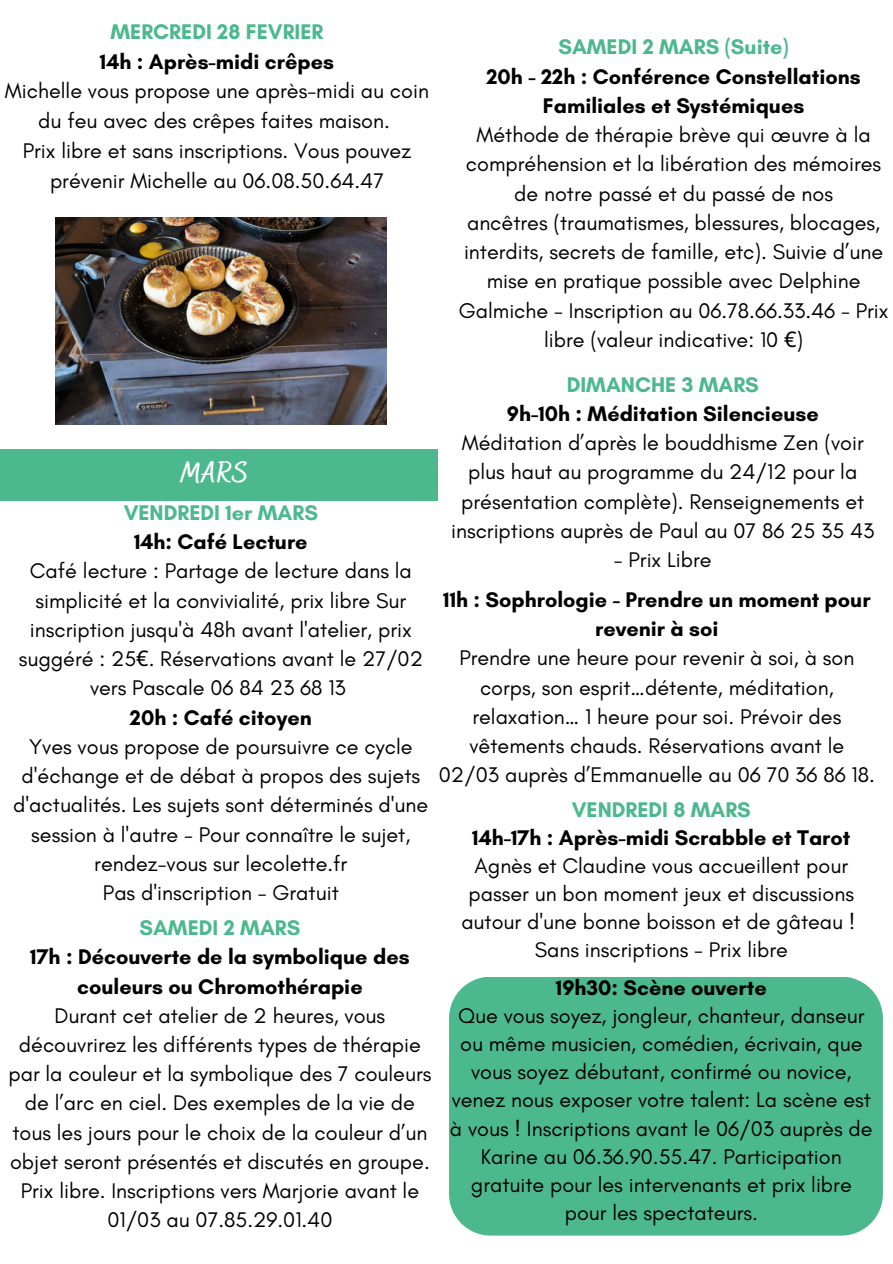
<style>
.page{position:relative;width:893px;height:1264px;background:#fff}
.page>*{position:absolute;margin:0;border:0;box-sizing:border-box;transform-origin:0 0}
.t1{font:700 29.4px "Bakerie Smooth";color:#fff}
.t2{font:21.6px/29.2px "Glacial Indifference";color:#000;text-align:center}
.t3{font:700 21.6px/29.2px "Glacial Indifference";color:#000;text-align:center}
.t4{font:700 21.6px "Glacial Indifference";color:#4cb88e}
.s1{font-family:"Noto Sans"}
</style>
<div class="page">
<div style="left:0;top:449px;width:438px;height:51px;background:#4cb88e"></div>
<div style="left:449px;top:977px;width:433px;height:258px;background:#4cb88e"></div>
<img style="left:55px;top:218px;width:331px;height:207px">
<p class="t4" style="left:110px;top:18px;width:214px">MERCREDI 28 FEVRIER</p>
<p class="t3" style="left:100px;top:46px;width:235px">14h : Après-midi crêpes</p>
<p class="t2" style="left:5px;top:76px;width:425px;line-height:29.7px">Michelle vous propose une après-midi au coin du feu avec des crêpes faites maison.</p>
<p class="t2" style="left:23px;top:135px;width:390px;line-height:29.7px">Prix libre et sans inscriptions. Vous pouvez prévenir Michelle au 06.08.50.64.47</p>
<p class="t4" style="left:558px;top:34px;width:232px">SAMEDI 2 MARS (Suite)</p>
<p class="t3" style="left:486px;top:61px;width:376px">20h - 22h : Conférence Constellations<br>Familiales et Systémiques</p>
<p class="t2" style="left:476px;top:120px;width:395px">Méthode de thérapie brève qui œuvre à la</p>
<p class="t2" style="left:466px;top:149px;width:417px">compréhension et la libération des mémoires de notre passé et du passé de nos</p>
<p class="t2" style="left:458px;top:208px;width:431px">ancêtres (traumatismes, blessures, blocages, interdits, secrets de famille, etc). Suivie d’une mise en pratique possible avec Delphine Galmiche - Inscription au 06.78.66.33.46 - Prix libre (valeur indicative: 10 <span class="s1">€</span>)</p>
<p class="t1" style="left:181px;top:455px;width:69px">MARS</p>
<p class="t4" style="left:124px;top:499px;width:196px">VENDREDI 1er MARS</p>
<p class="t3" style="left:134px;top:527px;width:175px">14h: Café Lecture</p>
<p class="t2" style="left:19px;top:556px;width:406px">Café lecture : Partage de lecture dans la simplicité et la convivialité, prix libre Sur inscription jusqu'à 48h avant l'atelier, prix suggéré : 25<span class="s1">€</span>. Réservations avant le 27/02 vers Pascale 06 84 23 68 13</p>
<p class="t3" style="left:130px;top:702px;width:183px">20h : Café citoyen</p>
<p class="t2" style="left:13px;top:731px;width:416px">Yves vous propose de poursuivre ce cycle d'échange et de débat à propos des sujets d'actualités. Les sujets sont déterminés d'une session à l'autre - Pour connaître le sujet, rendez-vous sur lecolette.fr</p>
<p class="t2" style="left:103px;top:877px;width:237px">Pas d'inscription - Gratuit</p>
<p class="t4" style="left:139px;top:914px;width:162px">SAMEDI 2 MARS</p>
<p class="t3" style="left:30px;top:942px;width:381px">17h : Découverte de la symbolique des couleurs ou Chromothérapie</p>
<p class="t2" style="left:8px;top:1000px;width:424px">Durant cet atelier de 2 heures, vous découvrirez les différents types de thérapie par la couleur et la symbolique des 7 couleurs de l’arc en ciel. Des exemples de la vie de tous les jours pour le choix de la couleur d’un objet seront présentés et discutés en groupe.<br>Prix libre. Inscriptions vers Marjorie avant le 01/03 au 07.85.29.01.40</p>
<p class="t4" style="left:566px;top:371px;width:193px">DIMANCHE 3 MARS</p>
<p class="t3" style="left:507px;top:398px;width:313px">9h-10h : Méditation Silencieuse</p>
<p class="t2" style="left:451px;top:428px;width:425px">Méditation d’après le bouddhisme Zen (voir plus haut au programme du 24/12 pour la présentation complète). Renseignements et inscriptions auprès de Paul au 07 86 25 35 43</p>
<p class="t2" style="left:613px;top:545px;width:99px">- Prix Libre</p>
<p class="t3" style="left:443px;top:585px;width:429px">11h : Sophrologie - Prendre un moment pour revenir à soi</p>
<p class="t2" style="left:439px;top:643px;width:437px">Prendre une heure pour revenir à soi, à son corps, son esprit…détente, méditation, relaxation… 1 heure pour soi. Prévoir des vêtements chauds. Réservations avant le 02/03 auprès d’Emmanuelle au 06 70 36 86 18.</p>
<p class="t4" style="left:571px;top:796px;width:181px">VENDREDI 8 MARS</p>
<p class="t3" style="left:472px;top:822px;width:379px">14h-17h : Après-midi Scrabble et Tarot</p>
<p class="t2" style="left:461px;top:851px;width:395px;line-height:28px">Agnès et Claudine vous accueillent pour passer un bon moment jeux et discussions autour d'une bonne boisson et de gâteau !</p>
<p class="t2" style="left:534px;top:935px;width:254px">Sans inscriptions - Prix libre</p>
<p class="t3" style="left:556px;top:972px;width:212px">19h30: Scène ouverte</p>
<p class="t2" style="left:450px;top:1001px;width:424px;line-height:28px">Que vous soyez, jongleur, chanteur, danseur ou même musicien, comédien, écrivain, que vous soyez débutant, confirmé ou novice, venez nous exposer votre talent: La scène est à vous ! Inscriptions avant le 06/03 auprès de Karine au 06.36.90.55.47. Participation gratuite pour les intervenants et prix libre pour les spectateurs.</p>
</div>
